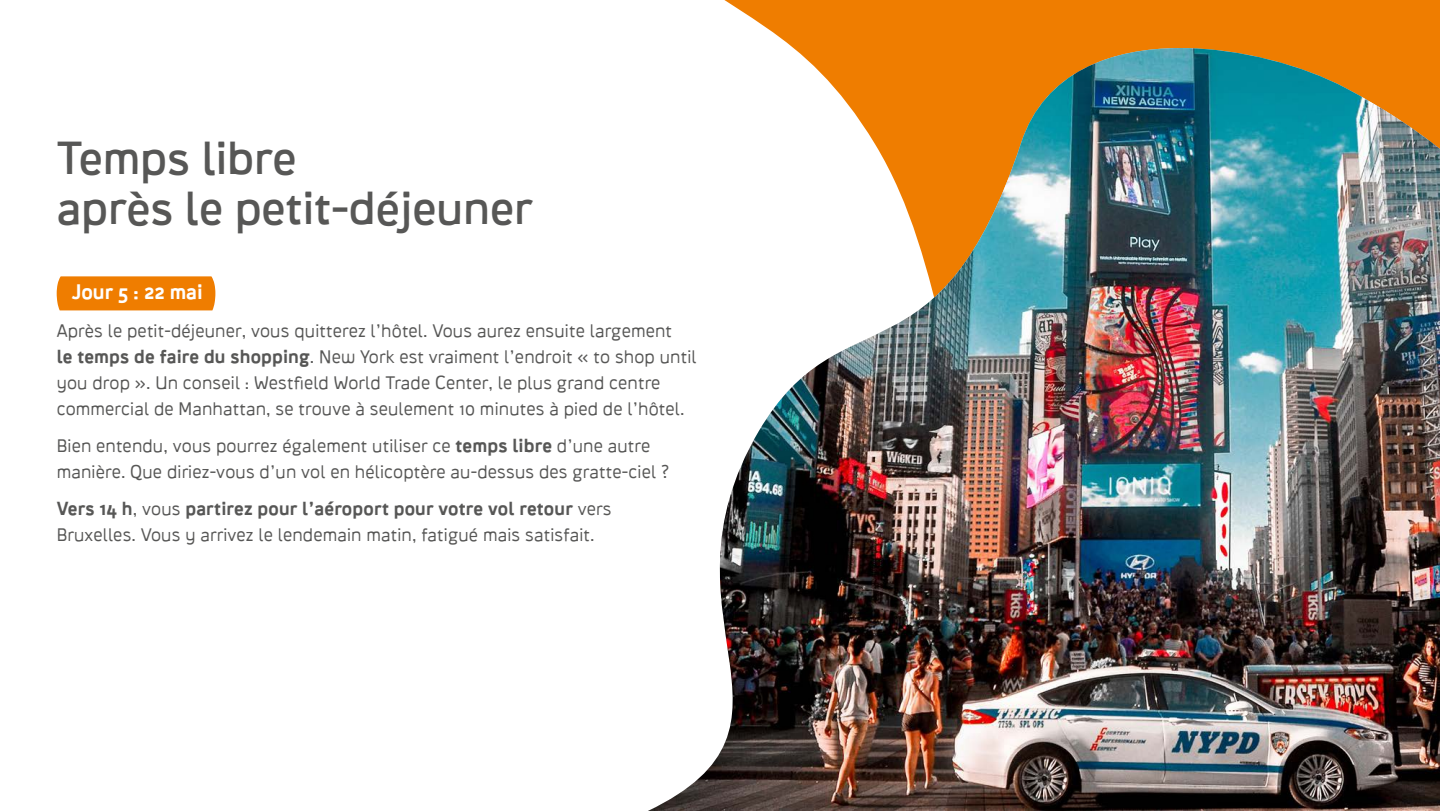
<style>
.page{position:relative;width:1440px;height:811px;background:#fff}
.page>*{position:absolute;margin:0;border:0;box-sizing:border-box;transform-origin:0 0}
.t1{font:46px/50px "Crank 8";color:#575756}
.t2{font:20px "Crank 8 Plus Two";color:#fff}
.t3{font:18px/26px "Crank 8 Minus Two";letter-spacing:.01em;color:#575756}
.t4{font:18px "Crank 8 Plus Two";letter-spacing:.01em;color:#575756}
.s1{font-family:"Crank 8 Plus Two"}
.s2{font-family:"Crank 8 Minus Two"}
</style>
<div class="page">
<div style="left:741px;top:11px;width:699px;height:37px;background:#ef7d00"></div>
<img style="left:650px;top:48px;width:790px;height:762px">
<div style="left:57px;top:276px;width:158px;height:34px;background:#ef7d00"></div>
<h1 class="t1" style="left:57px;top:132px;width:477px">Temps libre<br>après le petit-déjeuner</h1>
<p class="t2" style="left:72px;top:279px;width:133px">Jour 5 : 22 mai</p>
<p class="t3" style="left:57px;top:317px;width:641px">Après le petit-déjeuner, vous quitterez l’hôtel. Vous aurez ensuite largement<br><span class="s1">le temps de faire du shopping</span>. New York est vraiment l’endroit « to shop until you drop ». Un conseil : Westfield World Trade Center, le plus grand centre commercial de Manhattan, se trouve à seulement 10 minutes à pied de l’hôtel.</p>
<p class="t3" style="left:57px;top:432px;width:614px">Bien entendu, vous pourrez également utiliser ce <span class="s1">temps libre</span> d’une autre manière. Que diriez-vous d’un vol en hélicoptère au-dessus des gratte-ciel ?</p>
<p class="t4" style="left:57px;top:497px;width:556px">Vers 14 h<span class="s2">, vous</span> partirez pour l’aéroport pour votre vol retour <span class="s2">vers</span></p>
<p class="t3" style="left:57px;top:522px;width:540px">Bruxelles. Vous y arrivez le lendemain matin, fatigué mais satisfait.</p>
</div>
